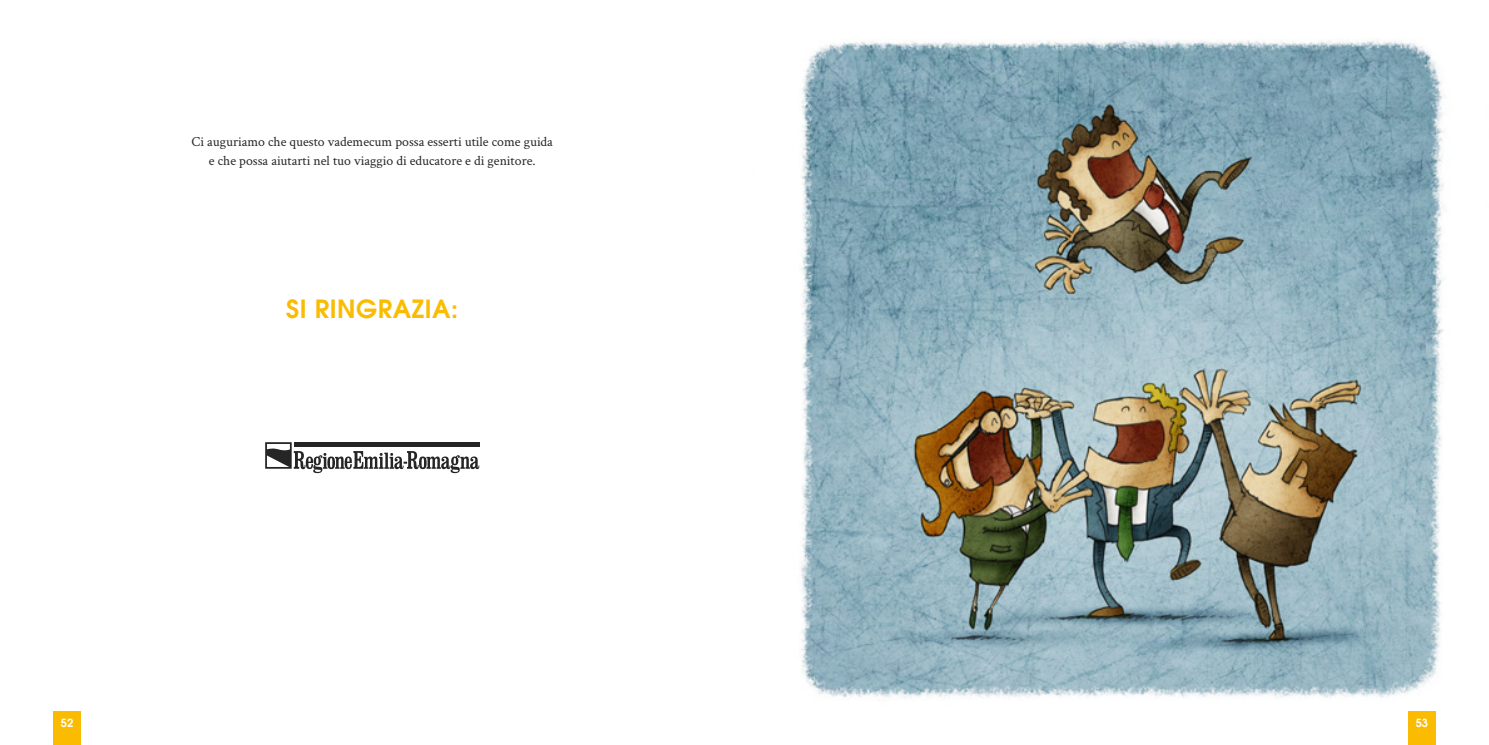
<style>
.page{position:relative;width:1489px;height:745px;background:#fff}
.page>*{position:absolute;margin:0;border:0;box-sizing:border-box;transform-origin:0 0}
.t1{font:600 25px "Avant Garde";letter-spacing:.02em;color:#fabb00}
.t2{font:13.75px/18.8px "Crimson Text";color:#242524;text-align:center}
.t3{font:600 11.25px "Avant Garde";color:#fff}
</style>
<div class="page">
<div style="left:1407px;top:710px;width:28px;height:34px;background:#fabb00"></div>
<div style="left:53px;top:710px;width:28px;height:34px;background:#fabb00"></div>
<img style="left:801px;top:40px;width:643px;height:659px">
<svg style="left:265px;top:442px;width:214px;height:31px"></svg>
<p class="t2" style="left:192px;top:132px;width:363px">Ci auguriamo che questo vademecum possa esserti utile come guida e che possa aiutarti nel tuo viaggio di educatore e di genitore.</p>
<h1 class="t1" style="left:286px;top:292px;width:174px">SI RINGRAZIA:</h1>
<p class="t3" style="left:61px;top:715px;width:14px">52</p>
<p class="t3" style="left:1415px;top:715px;width:14px">53</p>
</div>
